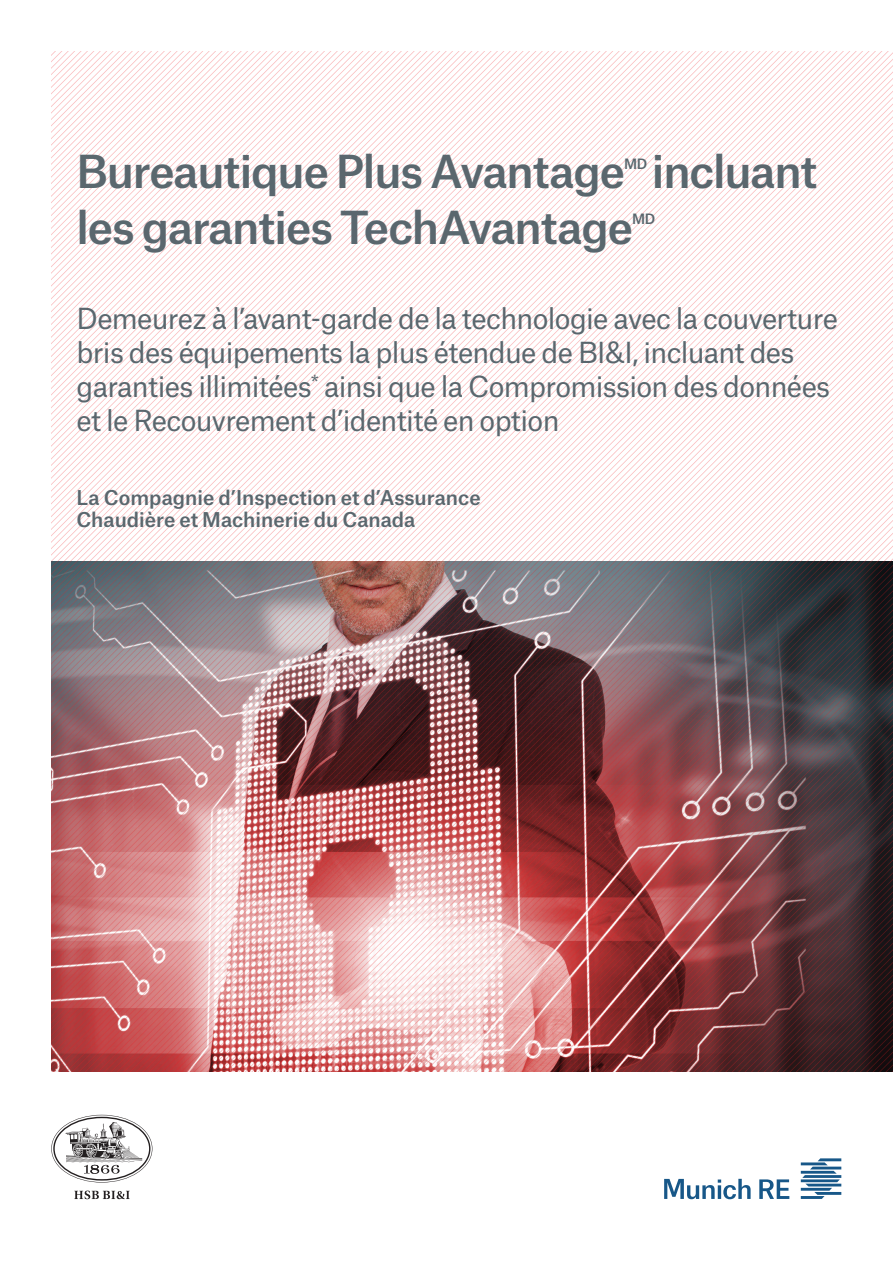
<style>
.page{position:relative;width:893px;height:1263px;background:#fff}
.page>*{position:absolute;margin:0;border:0;box-sizing:border-box;transform-origin:0 0}
.MR_37_pt{font:500 43.5px "Munich Re";letter-spacing:-.025em;color:#5a676e}
.MR_37_pt-2{font:27.75px/34px "Munich Re";letter-spacing:-.025em;color:#5a676e}
.MR_8_75_pt_regular{font:500 19.5px "Munich Re";color:#5a676e}
.MR_37_pt-3{font:500 13.65px "Munich Re";color:#5a676e}
</style>
<div class="page">
<img style="left:51px;top:51px;width:842px;height:1020px">
<svg style="left:759px;top:1179px;width:30px;height:20px"></svg>
<svg style="left:664px;top:1179px;width:87px;height:20px"></svg>
<svg style="left:801px;top:1158px;width:40px;height:41px"></svg>
<svg style="left:51px;top:1115px;width:101px;height:67px"></svg>
<svg style="left:74px;top:1190px;width:56px;height:9px"></svg>
<p class="MR_37_pt" style="left:77px;top:136px;width:550px">Bureautique Plus Avantage</p>
<p class="MR_37_pt-3" style="left:624px;top:152px;width:25px">MD</p>
<p class="MR_37_pt" style="left:652px;top:136px;width:167px">incluant</p>
<p class="MR_37_pt" style="left:77px;top:192px;width:558px">les garanties TechAvantage</p>
<p class="MR_37_pt-3" style="left:632px;top:208px;width:25px">MD</p>
<p class="MR_37_pt-2" style="left:77px;top:298px;width:763px">Demeurez à l’avant-garde de la technologie avec la couverture bris des équipements la plus étendue de BI&amp;I, incluant des garanties illimitées<sup>*</sup> ainsi que la Compromission des données et le Recouvrement d’identité en option</p>
<p class="MR_8_75_pt_regular" style="left:77px;top:481px;width:406px">La Compagnie d’Inspection et d’Assurance</p>
<p class="MR_8_75_pt_regular" style="left:77px;top:504px;width:340px">Chaudière et Machinerie du Canada</p>
</div>
